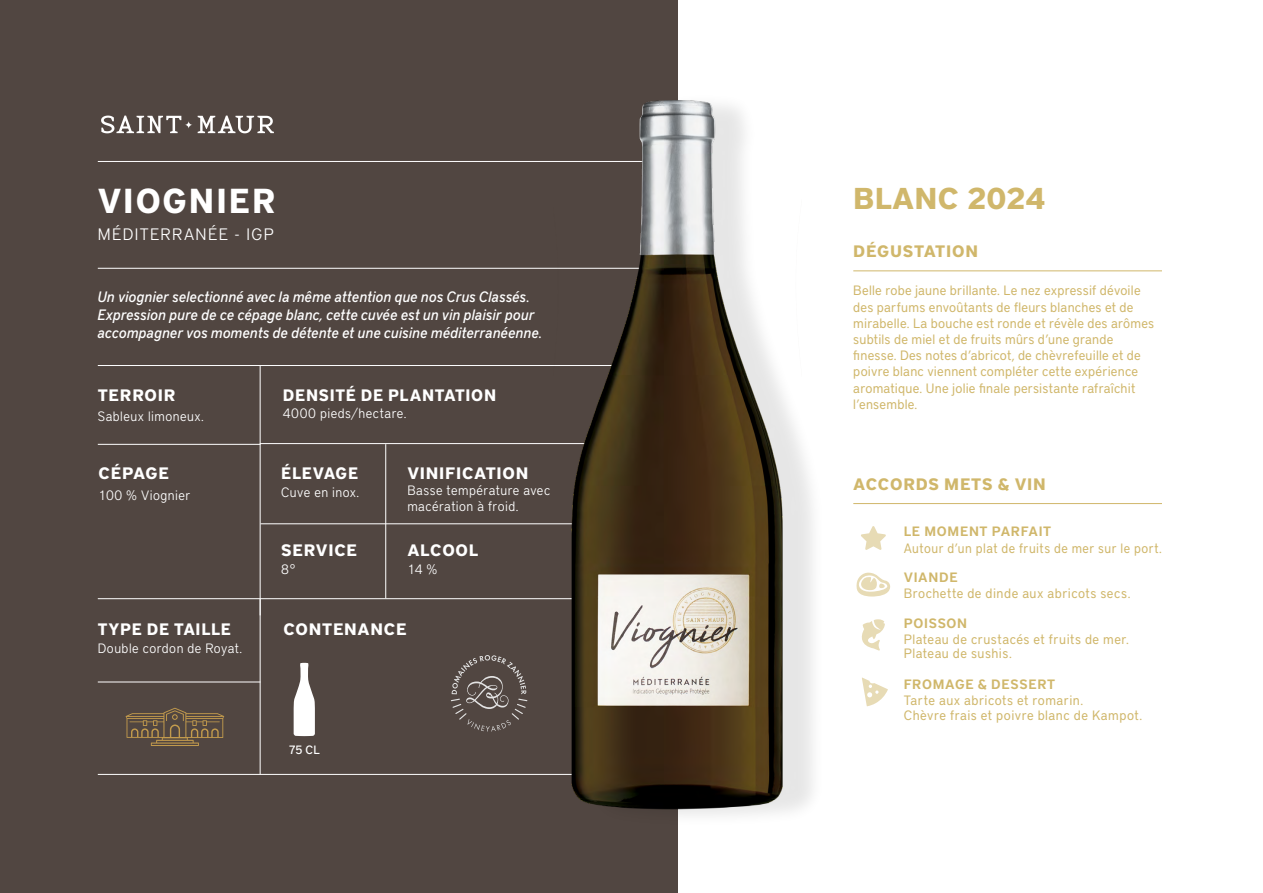
<style>
.page{position:relative;width:1263px;height:893px;background:#fff}
.page>*{position:absolute;margin:0;border:0;box-sizing:border-box;transform-origin:0 0}
.t1{font:700 34.5px "District Pro";letter-spacing:.06em;color:#fff;scale:.96 1}
.t2{font:700 30px "District Pro";letter-spacing:.005em;color:#d0b76b}
.t3{font:700 16.5px "District Pro";letter-spacing:.04em;color:#fff}
.t4{font:700 16.5px "District Pro";letter-spacing:.04em;color:#fff;scale:.96 1}
.t5{font:700 16.5px "District Pro";letter-spacing:.045em;color:#d0b76b}
.t6{font:300 16.5px "District Pro";letter-spacing:.08em;color:#fff}
.t7{font:italic 500 15px/18px "District Pro";letter-spacing:-.005em;color:#fff;scale:.94 1}
.t8{font:13.5px/16.2px "District Pro";letter-spacing:.02em;color:#d0b76b}
.t9{font:300 13.5px/16.2px "District Pro";letter-spacing:.035em;color:#fff}
.t10{font:600 13.5px "District Pro";letter-spacing:.05em;color:#d0b76b}
.t11{font:13.5px "District Pro";letter-spacing:.04em;color:#d0b76b;scale:.95 1}
.t12{font:500 12px "District Pro";color:#fff}
</style>
<div class="page">
<div style="left:0;top:0;width:677px;height:893px;background:#514641"></div>
<hr style="left:98px;top:268px;width:557px;height:1px;background:#fff">
<hr style="left:98px;top:365px;width:561px;height:1px;background:#fff">
<hr style="left:260px;top:443px;width:399px;height:1px;background:#fff">
<hr style="left:98px;top:444px;width:162px;height:1px;background:#fff">
<hr style="left:98px;top:682px;width:162px;height:1px;background:#fff">
<hr style="left:260px;top:523px;width:381px;height:1px;background:#fff">
<hr style="left:98px;top:598px;width:479px;height:1px;background:#fff">
<hr style="left:260px;top:366px;width:1px;height:249px;background:#fff">
<hr style="left:260px;top:599px;width:1px;height:175px;background:#fff">
<hr style="left:385px;top:444px;width:1px;height:154px;background:#fff">
<hr style="left:98px;top:774px;width:490px;height:1px;background:#fff">
<hr style="left:98px;top:161px;width:557px;height:1px;background:#fff">
<svg style="left:451px;top:655px;width:76px;height:76px"></svg>
<hr style="left:853px;top:271px;width:309px;height:1px;background:#d0b76b">
<hr style="left:853px;top:503px;width:309px;height:1px;background:#d0b76b">
<svg style="left:856px;top:572px;width:34px;height:25px"></svg>
<svg style="left:861px;top:619px;width:24px;height:32px"></svg>
<svg style="left:861px;top:526px;width:25px;height:24px"></svg>
<svg style="left:862px;top:677px;width:26px;height:29px"></svg>
<div style="left:587px;top:91px;width:238px;height:737px;background:#000;opacity:.1"></div>
<img style="left:553px;top:43px;width:248px;height:798px">
<svg style="left:294px;top:663px;width:21px;height:73px"></svg>
<svg style="left:126px;top:708px;width:98px;height:38px"></svg>
<img style="left:101px;top:115px;width:173px;height:19px">
<h1 class="t1" style="left:98px;top:176px;width:187px">VIOGNIER</h1>
<p class="t6" style="left:98px;top:222px;width:178px">MÉDITERRANÉE - IGP</p>
<p class="t7" style="left:98px;top:287px;width:474px">Un viognier selectionné avec la même attention que nos Crus Classés.<br>Expression pure de ce cépage blanc, cette cuvée est un vin plaisir pour accompagner vos moments de détente et une cuisine méditerranéenne.</p>
<p class="t3" style="left:98px;top:383px;width:79px">TERROIR</p>
<p class="t9" style="left:98px;top:407px;width:108px">Sableux limoneux.</p>
<p class="t4" style="left:283px;top:383px;width:224px">DENSITÉ DE PLANTATION</p>
<p class="t9" style="left:283px;top:405px;width:125px">4000 pieds/hectare.</p>
<p class="t3" style="left:98px;top:461px;width:72px">CÉPAGE</p>
<p class="t9" style="left:98px;top:486px;width:93px">100 % Viognier</p>
<p class="t4" style="left:281px;top:461px;width:82px">ÉLEVAGE</p>
<p class="t9" style="left:281px;top:483px;width:80px">Cuve en inox.</p>
<p class="t3" style="left:407px;top:461px;width:123px">VINIFICATION</p>
<p class="t9" style="left:407px;top:482px;width:144px">Basse température avec macération à froid.</p>
<p class="t3" style="left:281px;top:538px;width:77px">SERVICE</p>
<p class="t9" style="left:281px;top:560px;width:16px">8°</p>
<p class="t3" style="left:407px;top:538px;width:73px">ALCOOL</p>
<p class="t9" style="left:407px;top:560px;width:31px">14 %</p>
<p class="t4" style="left:98px;top:617px;width:140px">TYPE DE TAILLE</p>
<p class="t9" style="left:98px;top:639px;width:146px">Double cordon de Royat.</p>
<p class="t3" style="left:283px;top:617px;width:125px">CONTENANCE</p>
<p class="t12" style="left:289px;top:741px;width:33px">75 CL</p>
<h2 class="t2" style="left:853px;top:177px;width:193px">BLANC 2024</h2>
<p class="t5" style="left:853px;top:239px;width:126px">DÉGUSTATION</p>
<p class="t8" style="left:853px;top:282px;width:302px">Belle robe jaune brillante. Le nez expressif dévoile des parfums envoûtants de fleurs blanches et de mirabelle. La bouche est ronde et révèle des arômes subtils de miel et de fruits mûrs d’une grande finesse. Des notes d’abricot, de chèvrefeuille et de poivre blanc viennent compléter cette expérience aromatique. Une jolie finale persistante rafraîchit l’ensemble.</p>
<p class="t5" style="left:853px;top:472px;width:194px">ACCORDS METS &amp; VIN</p>
<p class="t10" style="left:904px;top:522px;width:149px">LE MOMENT PARFAIT</p>
<p class="t11" style="left:904px;top:538px;width:273px">Autour d’un plat de fruits de mer sur le port.</p>
<p class="t10" style="left:904px;top:568px;width:55px">VIANDE</p>
<p class="t8" style="left:904px;top:585px;width:228px">Brochette de dinde aux abricots secs.</p>
<p class="t10" style="left:904px;top:614px;width:65px">POISSON</p>
<p class="t8" style="left:904px;top:631px;width:227px;line-height:14.2px">Plateau de crustacés et fruits de mer.<br>Plateau de sushis.</p>
<p class="t10" style="left:904px;top:675px;width:153px">FROMAGE &amp; DESSERT</p>
<p class="t8" style="left:904px;top:693px;width:240px;line-height:14.2px">Tarte aux abricots et romarin.<br>Chèvre frais et poivre blanc de Kampot.</p>
</div>
